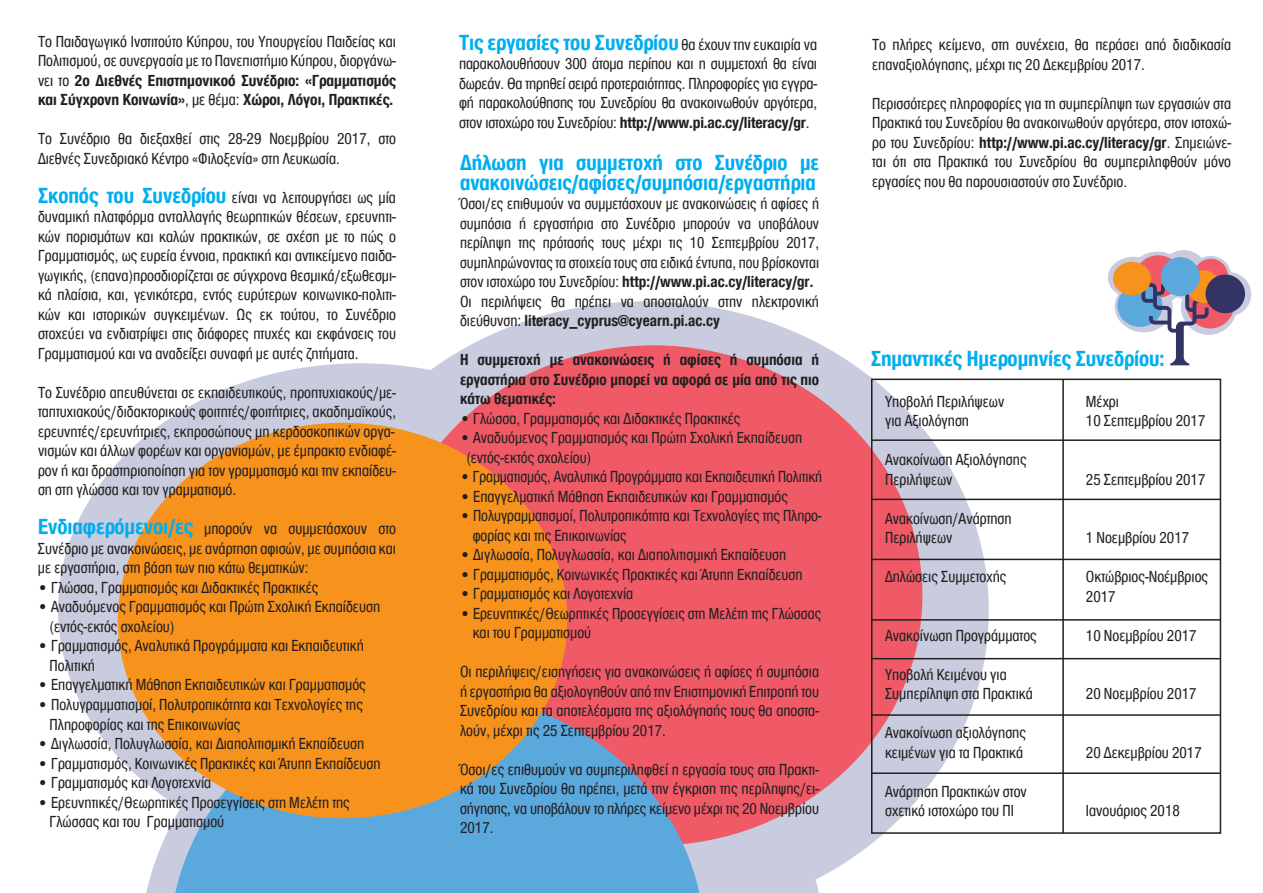
<style>
.page{position:relative;width:1263px;height:893px;background:#fff}
.page>*{position:absolute;margin:0;border:0;box-sizing:border-box;transform-origin:0 0}
.t1{font:700 22.5px/19.5px "CF Helvetica Cond";letter-spacing:-.005em;color:#00aeef}
.t2{font:16.5px/19.5px "CF Helvetica Cond";color:#231f20}
.t3{font:700 16.5px/19.5px "CF Helvetica Cond";color:#231f20;text-align:justify}
.s1{font-weight:700}
.s2{font-weight:700;font-size:22.5px;color:#00aeef}
.s3{font-weight:400;font-size:16.5px;color:#231f20}
</style>
<div class="page">
<svg style="left:379px;top:301px;width:610px;height:592px;fill:#c8ccde"></svg>
<div style="left:58px;top:363px;width:604px;height:493px;background:#c8ccde;border-radius:50%"></div>
<div style="left:385px;top:345px;width:537px;height:501px;background:#f05a67;border-radius:50%"></div>
<svg style="left:170px;top:693px;width:535px;height:200px;fill:#5ba8dc"></svg>
<div style="left:118px;top:423px;width:449px;height:395px;background:#f7931d;border-radius:50%"></div>
<div style="left:1159px;top:250px;width:49px;height:48px;background:#c8ccde;border-radius:50%"></div>
<svg style="left:1181px;top:279px;width:56px;height:56px"></svg>
<div style="left:1115px;top:281px;width:58px;height:51px;background:#c8ccde;border-radius:50%"></div>
<div style="left:1128px;top:252px;width:58px;height:52px;background:#c8ccde;border-radius:50%"></div>
<div style="left:1108px;top:257px;width:51px;height:41px;background:#c8ccde;border-radius:50%"></div>
<svg style="left:1190px;top:256px;width:41px;height:38px"></svg>
<div style="left:1207px;top:272px;width:44px;height:44px;background:#c8ccde;border-radius:50%"></div>
<div style="left:1194px;top:259px;width:34px;height:34px;background:#f05a67;border-radius:50%"></div>
<div style="left:1186px;top:280px;width:48px;height:48px;background:#f05a67;border-radius:50%"></div>
<div style="left:1135px;top:255px;width:46px;height:43px;background:#f05a67;border-radius:50%"></div>
<div style="left:1117px;top:285px;width:45px;height:42px;background:#5ba8dc;border-radius:50%"></div>
<svg style="left:1141px;top:283px;width:68px;height:82px"></svg>
<div style="left:1113px;top:262px;width:38px;height:33px;background:#f7931d;border-radius:50%"></div>
<div style="left:1187px;top:270px;width:33px;height:33px;background:#f7931d;border-radius:50%"></div>
<div style="left:1161px;top:257px;width:39px;height:39px;background:#5ba8dc;border-radius:50%"></div>
<div style="left:1205px;top:275px;width:40px;height:38px;background:#343464;border-radius:50%"></div>
<div style="left:871px;top:379px;width:350px;height:455px;border:2px solid #231f20"></div>
<hr style="left:1062px;top:379px;width:2px;height:454px;background:#231f20">
<hr style="left:872px;top:439px;width:348px;height:2px;background:#231f20">
<hr style="left:872px;top:499px;width:348px;height:1px;background:#231f20">
<hr style="left:872px;top:559px;width:348px;height:1px;background:#231f20">
<hr style="left:872px;top:619px;width:348px;height:2px;background:#231f20">
<hr style="left:872px;top:658px;width:348px;height:1px;background:#231f20">
<hr style="left:872px;top:714px;width:348px;height:2px;background:#231f20">
<hr style="left:872px;top:772px;width:348px;height:2px;background:#231f20">
<p class="t2" style="left:38px;top:32px;width:360px;text-align:justify">To Παιδαγωγικό Ινστιτούτο Κύπρου, του Υπουργείου Παιδείας και Πολιτισµού, σε συνεργασία µε το Πανεπιστήµιο Κύπρου, διοργάνω&shy;νει το <span class="s1">2ο ∆ιεθνές Επιστηµονικοό Συνέδριο: «Γραµµατισµός και Σύγχρονη Κοινωνία»</span>, µε θέµα: <span class="s1">Χώροι, Λόγοι, Πρακτικές.</span></p>
<p class="t2" style="left:38px;top:129px;width:360px">Το Συνέδριο θα διεξαχθεί στις 28-29 Νοεµβρίου 2017, στο ∆ιεθνές Συνεδριακό Κέντρο «Φιλοξενία» στη Λευκωσία.</p>
<p class="t2" style="left:38px;top:188px;width:360px;text-align:justify"><span class="s2">Σκοπός του Συνεδρίου</span> είναι να λειτουργήσει ως µία δυναµική πλατφόρµα ανταλλαγής θεωρητικών θέσεων, ερευνητι&shy;κών πορισµάτων και καλών πρακτικών, σε σχέση µε το πώς ο Γραµµατισµός, ως ευρεία έννοια, πρακτική και αντικείµενο παιδα&shy;γωγικής, (επανα)προσδιορίζεται σε σύγχρονα θεσµικά/εξωθεσµι&shy;κά πλαίσια, και, γενικότερα, εντός ευρύτερων κοινωνικο-πολιτι&shy;κών και ιστορικών συγκειµένων. Ως εκ τούτου, το Συνέδριο στοχεύει να ενδιατρίψει στις διάφορες πτυχές και εκφάνσεις του Γραµµατισµού και να αναδείξει συναφή µε αυτές ζητήµατα.</p>
<p class="t2" style="left:38px;top:383px;width:360px;text-align:justify">Το Συνέδριο απευθύνεται σε εκπαιδευτικούς, προπτυχιακούς/µε&shy;ταπτυχιακούς/διδακτορικούς φοιτητές/φοιτήτριες, ακαδηµαϊκούς, ερευνητές/ερευνήτριες, εκπροσώπους µη κερδοσκοπικών οργα&shy;νισµών και άλλων φορέων και οργανισµών, µε έµπρακτο ενδιαφέ&shy;ρον ή και δραστηριοποίηση για τον γραµµατισµό και την εκπαίδευ&shy;ση στη γλώσσα και τον γραµµατισµό.</p>
<p class="t2" style="left:38px;top:519px;width:360px;text-align:justify"><span class="s2">Ενδιαφερόµενοι/ες</span> µπορούν να συµµετάσχουν στο Συνέδριο µε ανακοινώσεις, µε ανάρτηση αφισών, µε συµπόσια και µε εργαστήρια, στη βάση των πιο κάτω θεµατικών:</p>
<p class="t2" style="left:38px;top:578px;width:282px">• Γλώσσα, Γραµµατισµός και ∆ιδακτικές Πρακτικές</p>
<p class="t2" style="left:50px;top:597px;width:332px;text-indent:-12px">• Αναδυόµενος Γραµµατισµός και Πρώτη Σχολική Εκπαίδευση (εντός-εκτός σχολείου)</p>
<p class="t2" style="left:50px;top:636px;width:316px;text-indent:-12px">• Γραµµατισµός, Αναλυτικά Προγράµµατα και Εκπαιδευτική<br>Πολιτική</p>
<p class="t2" style="left:38px;top:675px;width:329px">• Επαγγελµατική Μάθηση Εκπαιδευτικών και Γραµµατισµός</p>
<p class="t2" style="left:50px;top:695px;width:315px;text-indent:-12px">• Πολυγραµµατισµοί, Πολυτροπικότητα και Τεχνολογίες της<br>Πληροφορίας και της Επικοινωνίας</p>
<p class="t2" style="left:38px;top:734px;width:328px">• ∆ιγλωσσία, Πολυγλωσσία, και ∆ιαπολιτισµική Εκπαίδευση</p>
<p class="t2" style="left:38px;top:753px;width:344px">• Γραµµατισµός, Κοινωνικές Πρακτικές και Άτυπη Εκπαίδευση</p>
<p class="t2" style="left:38px;top:773px;width:175px">• Γραµµατισµός και Λογοτεχνία</p>
<p class="t2" style="left:50px;top:792px;width:302px;text-indent:-12px">• Ερευνητικές/Θεωρητικές Προσεγγίσεις στη Μελέτη της<br>Γλώσσας και του Γραµµατισµού</p>
<h1 class="t1" style="left:459px;top:33px;width:360px">Τις εργασίες του Συνεδρίου <span class="s3">θα έχουν την ευκαιρία να</span></h1>
<p class="t2" style="left:459px;top:54px;width:360px;text-align:justify">παρακολουθήσουν 300 άτοµα περίπου και η συµµετοχή θα είναι δωρεάν. Θα τηρηθεί σειρά προτεραιότητας. Πληροφορίες για εγγρα&shy;φή παρακολούθησης του Συνεδρίου θα ανακοινωθούν αργότερα, στον ιστοχώρο του Συνεδρίου: <span class="s1">http://www.pi.ac.cy/literacy/gr</span>.</p>
<h1 class="t1" style="left:460px;top:153px;width:361px">∆ήλωση για συµµετοχή στο Συνέδριο µε ανακοινώσεις/αφίσες/συµπόσια/εργαστήρια</h1>
<p class="t2" style="left:460px;top:194px;width:361px">Όσοι/ες επιθυµούν να συµµετάσχουν µε ανακοινώσεις ή αφίσες ή συµπόσια ή εργαστήρια στο Συνέδριο µπορούν να υποβάλουν περίληψη της πρότασής τους µέχρι τις 10 Σεπτεµβρίου 2017, συµπληρώνοντας τα στοιχεία τους στα ειδικά έντυπα, που βρίσκονται στον ιστοχώρο του Συνεδρίου: <span class="s1">http://www.pi.ac.cy/literacy/gr.<br></span>Οι περιλήψεις θα πρέπει να αποσταλούν στην ηλεκτρονική διεύθυνση: <span class="s1">literacy_cyprus@cyearn.pi.ac.cy</span></p>
<p class="t3" style="left:460px;top:350px;width:361px">Η συµµετοχή µε ανακοινώσεις ή αφίσες ή συµπόσια ή εργαστήρια στο Συνέδριο µπορεί να αφορά σε µία από τις πιο κάτω θεµατικές:</p>
<p class="t2" style="left:460px;top:408px;width:282px">• Γλώσσα, Γραµµατισµός και ∆ιδακτικές Πρακτικές</p>
<p class="t2" style="left:466px;top:428px;width:337px;text-indent:-6px">• Αναδυόµενος Γραµµατισµός και Πρώτη Σχολική Εκπαίδευση (εντός-εκτός σχολείου)</p>
<p class="t2" style="left:460px;top:467px;width:363px">• Γραµµατισµός, Αναλυτικά Προγράµµατα και Εκπαιδευτική Πολιτική</p>
<p class="t2" style="left:460px;top:486px;width:329px">• Επαγγελµατική Μάθηση Εκπαιδευτικών και Γραµµατισµός</p>
<p class="t2" style="left:473px;top:506px;width:350px;text-indent:-13px">• Πολυγραµµατισµοί, Πολυτροπικότητα και Τεχνολογίες της Πληρο&shy;φορίας και της Επικοινωνίας</p>
<p class="t2" style="left:460px;top:545px;width:328px">• ∆ιγλωσσία, Πολυγλωσσία, και ∆ιαπολιτισµική Εκπαίδευση</p>
<p class="t2" style="left:460px;top:564px;width:344px">• Γραµµατισµός, Κοινωνικές Πρακτικές και Άτυπη Εκπαίδευση</p>
<p class="t2" style="left:460px;top:584px;width:175px">• Γραµµατισµός και Λογοτεχνία</p>
<p class="t2" style="left:473px;top:603px;width:350px;text-indent:-13px">• Ερευνητικές/Θεωρητικές Προσεγγίσεις στη Μελέτη της Γλώσσας και του Γραµµατισµού</p>
<p class="t2" style="left:460px;top:662px;width:361px;text-align:justify">Οι περιλήψεις/εισηγήσεις για ανακοινώσεις ή αφίσες ή συµπόσια ή εργαστήρια θα αξιολογηθούν από την Επιστηµονική Επιτροπή του Συνεδρίου και τα αποτελέσµατα της αξιολόγησής τους θα αποστα&shy;λούν, µέχρι τις 25 Σεπτεµβρίου 2017.</p>
<p class="t2" style="left:460px;top:760px;width:361px;text-align:justify">Όσοι/ες επιθυµούν να συµπεριληφθεί η εργασία τους στα Πρακτι&shy;κά του Συνεδρίου θα πρέπει, µετά την έγκριση της περίληψης/ει&shy;σήγησης, να υποβάλουν το πλήρες κείµενο µέχρι τις 20 Noεµβρίου 2017.</p>
<p class="t2" style="left:872px;top:35px;width:361px">Το πλήρες κείµενο, στη συνέχεια, θα περάσει από διαδικασία επαναξιολόγησης, µέχρι τις 20 ∆εκεµβρίου 2017.</p>
<p class="t2" style="left:872px;top:94px;width:361px;text-align:justify">Περισσότερες πληροφορίες για τη συµπερίληψη των εργασιών στα Πρακτικά του Συνεδρίου θα ανακοινωθούν αργότερα, στον ιστοχώ&shy;ρο του Συνεδρίου: <span class="s1">http://www.pi.ac.cy/literacy/gr</span>. Σηµειώνε&shy;ται ότι στα Πρακτικά του Συνεδρίου θα συµπεριληφθούν µόνο εργασίες που θα παρουσιαστούν στο Συνέδριο.</p>
<h1 class="t1" style="left:871px;top:349px;width:295px">Σηµαντικές Ηµεροµηνίες Συνεδρίου:</h1>
<p class="t2" style="left:885px;top:391px;width:121px">Υποβολή Περιλήψεων</p>
<p class="t2" style="left:1086px;top:391px;width:35px">Μέχρι</p>
<p class="t2" style="left:885px;top:411px;width:85px">για Αξιολόγηση</p>
<p class="t2" style="left:1086px;top:411px;width:121px">10 Σεπτεµβρίου 2017</p>
<p class="t2" style="left:885px;top:450px;width:143px">Ανακοίνωση Αξιολόγησης<br>Περιλήψεων</p>
<p class="t2" style="left:1086px;top:469px;width:121px">25 Σεπτεµβρίου 2017</p>
<p class="t2" style="left:885px;top:508px;width:128px">Ανακοίνωση/Ανάρτηση<br>Περιλήψεων</p>
<p class="t2" style="left:1086px;top:528px;width:105px">1 Νοεµβρίου 2017</p>
<p class="t2" style="left:885px;top:567px;width:123px">∆ηλώσεις Συµµετοχής</p>
<p class="t2" style="left:1086px;top:567px;width:124px">Οκτώβριος-Νοέµβριος<br>2017</p>
<p class="t2" style="left:885px;top:625px;width:153px">Ανακοίνωση Προγράµµατος</p>
<p class="t2" style="left:1086px;top:625px;width:112px">10 Νοεµβρίου 2017</p>
<p class="t2" style="left:885px;top:664px;width:149px">Υποβολή Κειµένου για<br>Συµπερίληψη στα Πρακτικά</p>
<p class="t2" style="left:1086px;top:684px;width:112px">20 Νοεµβρίου 2017</p>
<p class="t2" style="left:885px;top:723px;width:142px">Ανακοίνωση αξιολόγησης κειµένων για τα Πρακτικά</p>
<p class="t2" style="left:885px;top:781px;width:143px">Ανάρτηση Πρακτικών στον σχετικό ιστοχώρο του ΠΙ</p>
<p class="t2" style="left:1086px;top:742px;width:117px">20 ∆εκεµβρίου 2017</p>
<p class="t2" style="left:1086px;top:801px;width:95px">Ιανουάριος 2018</p>
</div>
